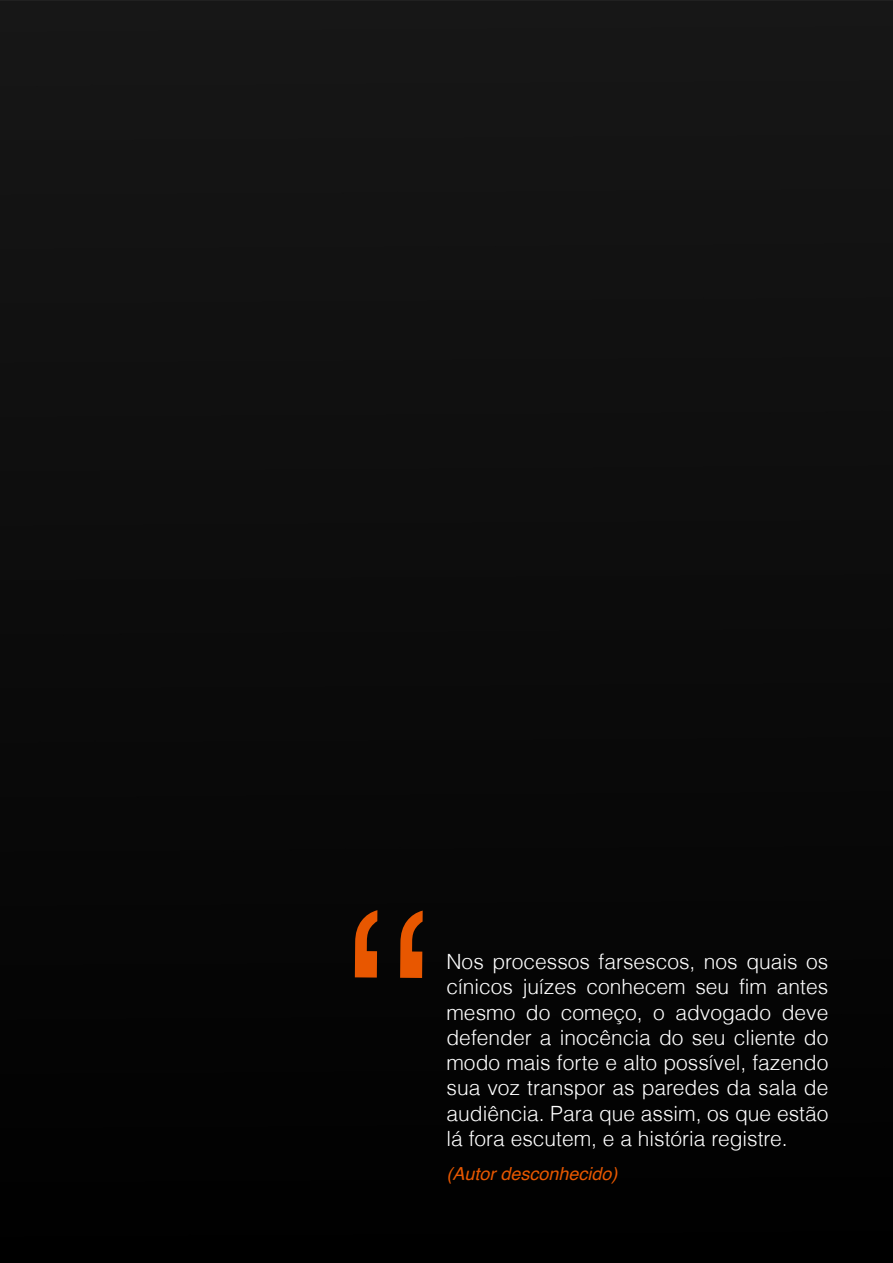
<style>
.page{position:relative;width:893px;height:1263px;background:#fff}
.page>*{position:absolute;margin:0;border:0;box-sizing:border-box;transform-origin:0 0}
.t1{font:300 300px "Helvetica";color:#e85700}
.t2{font:300 21px/25.2px "Helvetica";color:#fff;text-align:justify}
.t3{font:italic 18px "Helvetica";color:#e85700}
</style>
<div class="page">
<img style="left:0;top:0;width:893px;height:1263px">
<h1 class="t1" style="left:328px;top:832px;width:121px">“</h1>
<p class="t2" style="left:446px;top:949px;width:383px">Nos processos farsescos, nos quais os cínicos juízes conhecem seu fim antes mesmo do começo, o advogado deve defender a inocência do seu cliente do modo mais forte e alto possível, fazendo sua voz transpor as paredes da sala de audiência. Para que assim, os que estão lá fora escutem, e a história registre.</p>
<p class="t3" style="left:446px;top:1159px;width:173px">(Autor desconhecido)</p>
</div>
